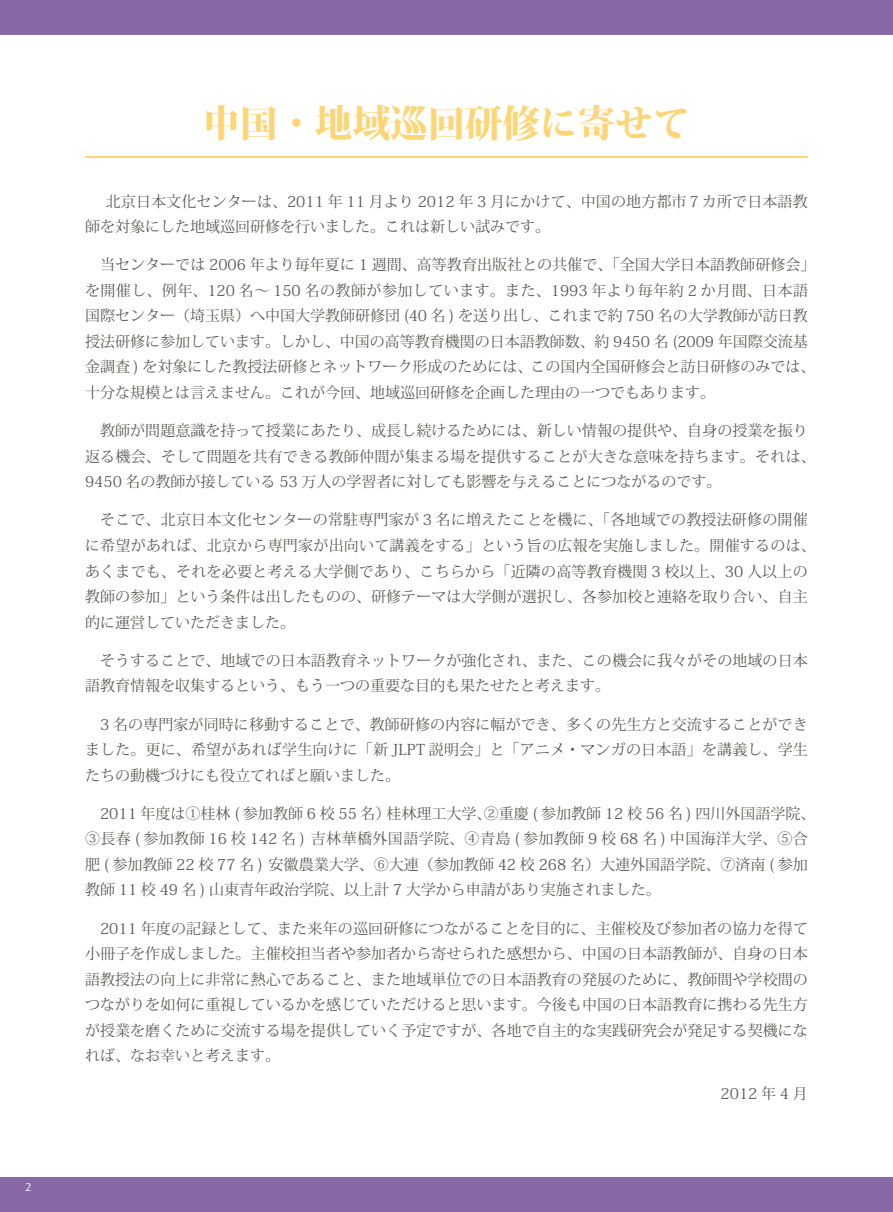
<style>
.page{position:relative;width:893px;height:1212px;background:#fff}
.page>*{position:absolute;margin:0;border:0;box-sizing:border-box;transform-origin:0 0}
.t1{font:800 37.5px "Koz Min Pro";color:#fcd576}
.t2{font:15px/25.5px "Koz Min Pro";letter-spacing:.005em;color:#595857}
.t3{font:10.5px "Koz Go Pro";color:#fff}
</style>
<div class="page">
<div style="left:0;top:1178px;width:893px;height:34px;background:#8869a5"></div>
<hr style="left:85px;top:156px;width:723px;height:2px;background:#fcd576">
<div style="left:0;top:0;width:893px;height:34px;background:#8869a5"></div>
<p class="t3" style="left:26px;top:1181px;width:7px">2</p>
<h1 class="t1" style="left:203px;top:95px;width:489px">中国・地域巡回研修に寄せて</h1>
<p class="t2" style="left:85px;top:188px;width:724px;text-indent:6px">　北京日本文化センターは、2011 年 11 月より 2012 年 3 月にかけて、中国の地方都市７カ所で日本語教師を対象にした地域巡回研修を行いました。これは新しい試みです。</p>
<p class="t2" style="left:85px;top:252px;width:732px">　当センターでは 2006 年より毎年夏に 1 週間、高等教育出版社との共催で、「全国大学日本語教師研修会」を開催し、例年、120 名～ 150 名の教師が参加しています。また、1993 年より毎年約 2 か月間、日本語国際センター（埼玉県）へ中国大学教師研修団 (40 名 ) を送り出し、これまで約 750 名の大学教師が訪日教授法研修に参加しています。しかし、中国の高等教育機関の日本語教師数、約 9450 名 (2009 年国際交流基金調査 ) を対象にした教授法研修とネットワーク形成のためには、この国内全国研修会と訪日研修のみでは、十分な規模とは言えません。これが今回、地域巡回研修を企画した理由の一つでもあります。</p>
<p class="t2" style="left:85px;top:417px;width:732px">　教師が問題意識を持って授業にあたり、成長し続けるためには、新しい情報の提供や、自身の授業を振り返る機会、そして問題を共有できる教師仲間が集まる場を提供することが大きな意味を持ちます。それは、<br>9450 名の教師が接している 53 万人の学習者に対しても影響を与えることにつながるのです。</p>
<p class="t2" style="left:85px;top:507px;width:732px">　そこで、北京日本文化センターの常駐専門家が 3 名に増えたことを機に、「各地域での教授法研修の開催に希望があれば、北京から専門家が出向いて講義をする」という旨の広報を実施しました。開催するのは、あくまでも、それを必要と考える大学側であり、こちらから「近隣の高等教育機関 3 校以上、30 人以上の教師の参加」という条件は出したものの、研修テーマは大学側が選択し、各参加校と連絡を取り合い、自主的に運営していただきました。</p>
<p class="t2" style="left:85px;top:647px;width:724px">　そうすることで、地域での日本語教育ネットワークが強化され、また、この機会に我々がその地域の日本語教育情報を収集するという、もう一つの重要な目的も果たせたと考えます。</p>
<p class="t2" style="left:85px;top:711px;width:724px;text-align:justify">　3 名の専門家が同時に移動することで、教師研修の内容に幅ができ、多くの先生方と交流することができました。更に、希望があれば学生向けに「新 JLPT 説明会」と「アニメ・マンガの日本語」を講義し、学生たちの動機づけにも役立てればと願いました。</p>
<p class="t2" style="left:85px;top:800px;width:732px">　2011 年度は①桂林 ( 参加教師 6 校 55 名）桂林理工大学、②重慶 ( 参加教師 12 校 56 名 ) 四川外国語学院、③長春 ( 参加教師 16 校 142 名 ) 吉林華橋外国語学院、④青島 ( 参加教師 9 校 68 名 ) 中国海洋大学、⑤合肥 ( 参加教師 22 校 77 名 ) 安徽農業大学、⑥大連（参加教師 42 校 268 名）大連外国語学院、⑦済南 ( 参加教師 11 校 49 名 ) 山東青年政治学院、以上計 7 大学から申請があり実施されました。</p>
<p class="t2" style="left:85px;top:915px;width:725px;text-align:justify">　2011 年度の記録として、また来年の巡回研修につながることを目的に、主催校及び参加者の協力を得て小冊子を作成しました。主催校担当者や参加者から寄せられた感想から、中国の日本語教師が、自身の日本語教授法の向上に非常に熱心であること、また地域単位での日本語教育の発展のために、教師間や学校間のつながりを如何に重視しているかを感じていただけると思います。今後も中国の日本語教育に携わる先生方が授業を磨くために交流する場を提供していく予定ですが、各地で自主的な実践研究会が発足する契機になれば、なお幸いと考えます。</p>
<p class="t2" style="left:721px;top:1080px;width:89px">2012 年 4 月</p>
</div>
